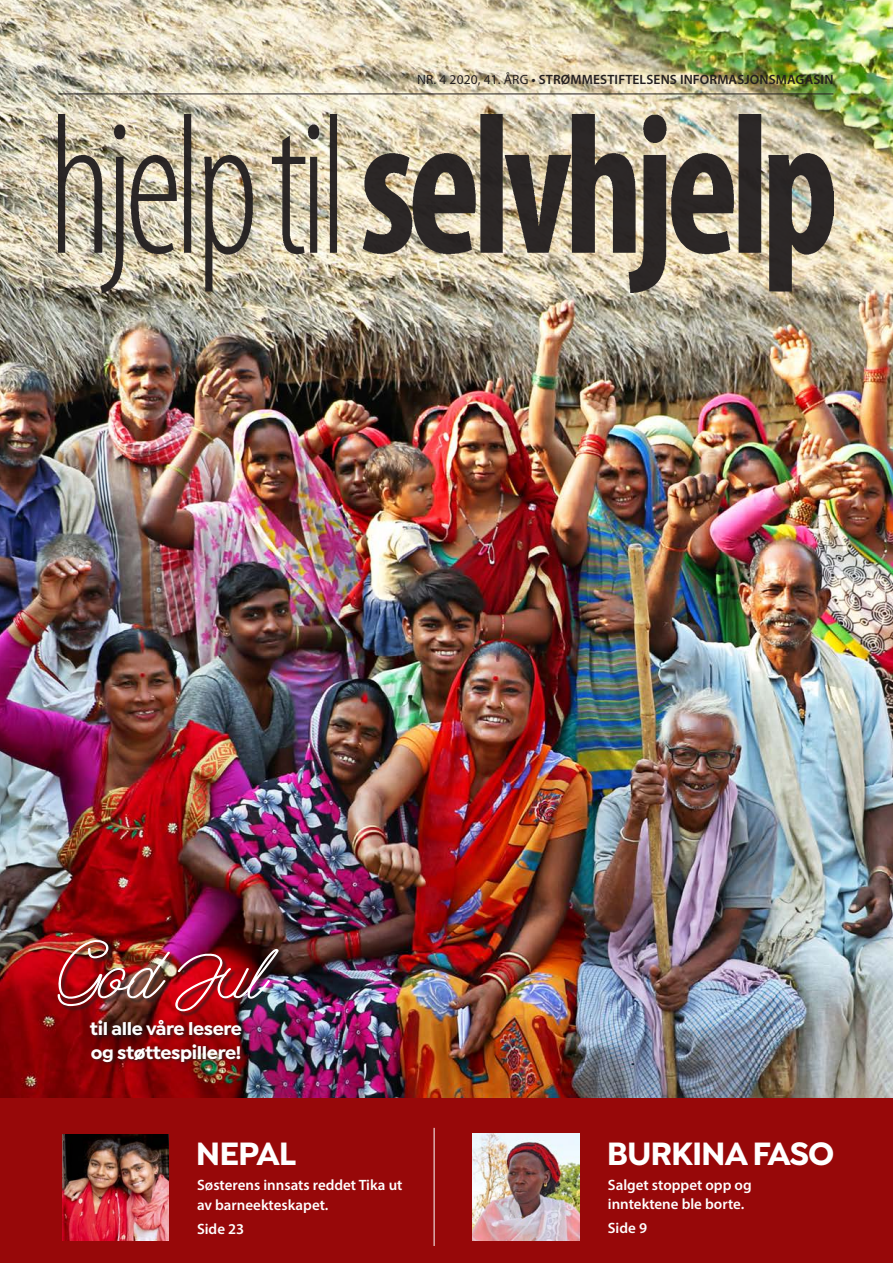
<style>
.page{position:relative;width:893px;height:1263px;background:#fff}
.page>*{position:absolute;margin:0;border:0;box-sizing:border-box;transform-origin:0 0}
.Tittel_medium{font:57.45px "Aamonoline";letter-spacing:-.02em;color:#fff;scale:1.17 1}
.HEADING_2018_BOLD{font:700 34.5px "Isidora Sans";letter-spacing:-.03em;color:#fff}
.Tittel_medium-2{font:700 19.05px "Isidora Sans";letter-spacing:-.02em;color:#fff}
.brødtekst_ordinær{font:600 15px/19.5px "Myriad Pro";color:#fff}
.t1{font:600 13.5px "Myriad Pro";letter-spacing:.01em;color:#231f20}
.s1{font-weight:400}
</style>
<div class="page">
<img style="left:0;top:0;width:893px;height:1098px">
<div style="left:0;top:1098px;width:893px;height:165px;background:#970809"></div>
<img style="left:62px;top:1134px;width:106px;height:106px">
<img style="left:58px;top:114px;width:776px;height:178px">
<hr style="left:58px;top:94px;width:775px;height:1px;background:#231f20">
<img style="left:473px;top:1134px;width:106px;height:106px">
<hr style="left:434px;top:1128px;width:1px;height:118px;background:#fff">
<div style="left:89px;top:1019px;width:158px;height:47px;background:#231f20;opacity:.75"></div>
<div style="left:58px;top:941px;width:227px;height:76px;background:#231f20;opacity:.75"></div>
<p class="t1" style="left:417px;top:71px;width:418px"><span class="s1">NR. 4 2020, 41. ÅRG</span> • STRØMMESTIFTELSENS INFORMASJONSMAGASIN</p>
<p class="Tittel_medium" style="left:58px;top:926px;width:181px">God Jul</p>
<p class="Tittel_medium-2" style="left:90px;top:1017px;width:154px">til alle våre lesere</p>
<p class="Tittel_medium-2" style="left:91px;top:1040px;width:152px">og støttespillere!</p>
<p class="HEADING_2018_BOLD" style="left:196px;top:1132px;width:102px">NEPAL</p>
<p class="brødtekst_ordinær" style="left:197px;top:1175px;width:207px">Søsterens innsats reddet Tika ut av barneekteskapet.</p>
<p class="brødtekst_ordinær" style="left:197px;top:1218px;width:49px">Side 23</p>
<p class="HEADING_2018_BOLD" style="left:607px;top:1132px;width:229px">BURKINA FASO</p>
<p class="brødtekst_ordinær" style="left:608px;top:1174px;width:145px">Salget stoppet opp og inntektene ble borte.</p>
<p class="brødtekst_ordinær" style="left:608px;top:1218px;width:41px">Side 9</p>
</div>
